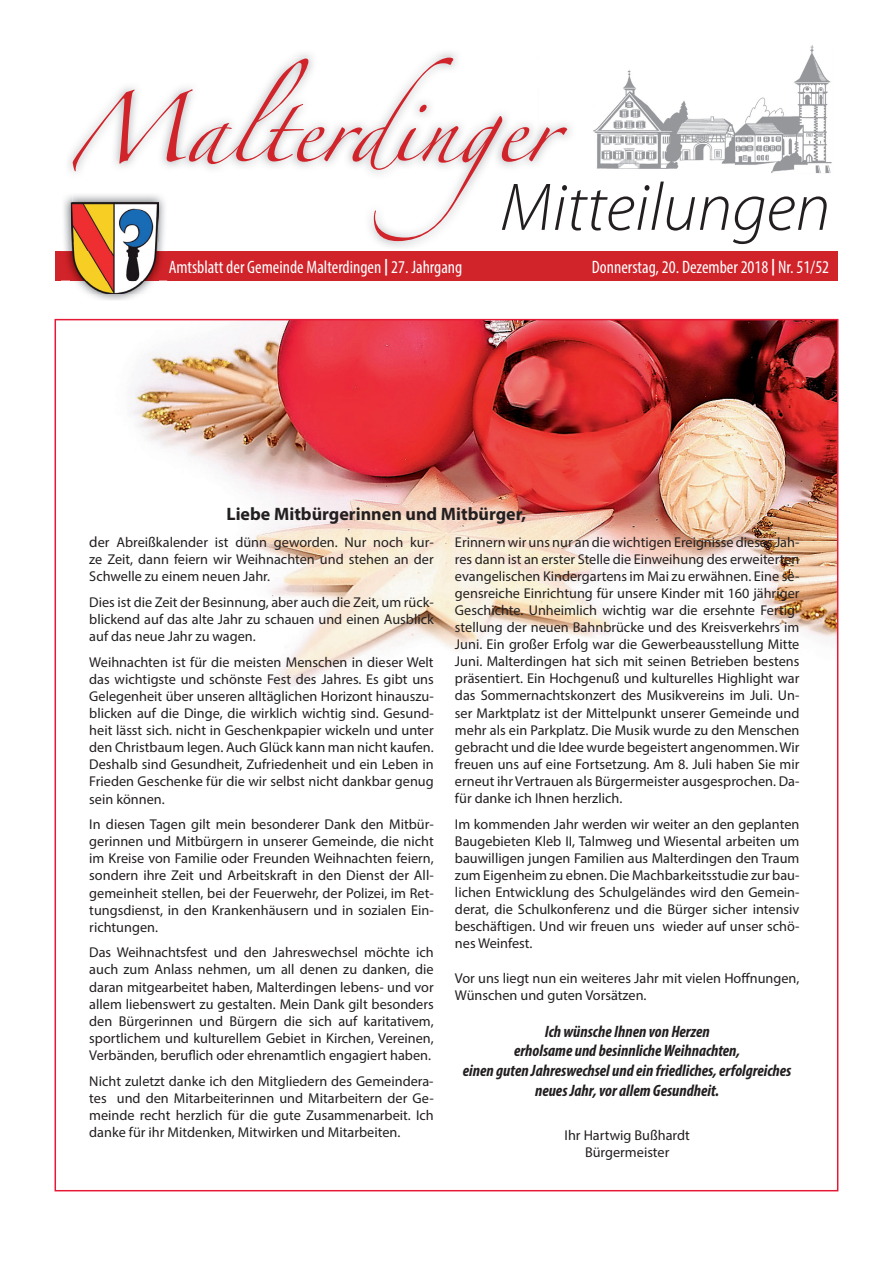
<style>
.page{position:relative;width:893px;height:1263px;background:#fff}
.page>*{position:absolute;margin:0;border:0;box-sizing:border-box;transform-origin:0 0}
.t1{font:152.55px "Zapfino Extra LT Pro";color:#d1232a}
.t2{font:italic 300 67.95px "Myriad Pro";color:#231f20}
.t3{font:condensed 18px "Myriad Pro";color:#fff}
.t4{font:700 18px "Myriad Pro";color:#231f20}
.t5{font:italic 700 condensed 16.5px/19.8px "Myriad Pro";color:#231f20;text-align:center}
.t6{font:14.25px/17.1px "Myriad Pro";color:#231f20;text-align:justify}
.s1{font-size:15px}
</style>
<div class="page">
<img style="left:593px;top:45px;width:239px;height:128px">
<div style="left:55px;top:251px;width:783px;height:29px;background:#d1232a"></div>
<img style="left:61px;top:251px;width:106px;height:49px">
<img style="left:64px;top:195px;width:100px;height:56px">
<img style="left:73px;top:193px;width:93px;height:48px">
<img style="left:71px;top:202px;width:87px;height:92px">
<img style="left:73px;top:202px;width:85px;height:39px">
<img style="left:131px;top:322px;width:704px;height:368px">
<h1 class="t1" style="left:71px;top:19px;width:517px">Malterdinger</h1>
<h2 class="t2" style="left:500px;top:171px;width:332px">Mitteilungen</h2>
<p class="t3" style="left:169px;top:256px;width:295px">Amtsblatt der Gemeinde Malterdingen 27. Jahrgang</p>
<p class="t3" style="left:592px;top:256px;width:239px">Donnerstag, 20. Dezember 2018 Nr. 51/52</p>
<p class="t4" style="left:226px;top:502px;width:301px">Liebe Mitbürgerinnen und Mitbürger,</p>
<p class="t6" style="left:89px;top:533px;width:346px"><span class="s1">d</span>er Abreißkalender ist dünn geworden. Nur noch kur&shy;ze Zeit, dann feiern wir Weihnachten und stehen an der Schwelle zu einem neuen Jahr.</p>
<p class="t6" style="left:89px;top:593px;width:346px">Dies ist die Zeit der Besinnung, aber auch die Zeit, um rück&shy;blickend auf das alte Jahr zu schauen und einen Ausblick auf das neue Jahr zu wagen.</p>
<p class="t6" style="left:89px;top:653px;width:346px">Weihnachten ist für die meisten Menschen in dieser Welt das wichtigste und schönste Fest des Jahres. Es gibt uns Gelegenheit über unseren alltäglichen Horizont hinauszu&shy;blicken auf die Dinge, die wirklich wichtig sind. Gesund&shy;heit lässt sich. nicht in Geschenkpapier wickeln und unter den Christbaum legen. Auch Glück kann man nicht kaufen.<br>Deshalb sind Gesundheit, Zufriedenheit und ein Leben in Frieden Geschenke für die wir selbst nicht dankbar genug sein können.</p>
<p class="t6" style="left:89px;top:815px;width:346px">In diesen Tagen gilt mein besonderer Dank den Mitbür&shy;gerinnen und Mitbürgern in unserer Gemeinde, die nicht im Kreise von Familie oder Freunden Weihnachten feiern, sondern ihre Zeit und Arbeitskraft in den Dienst der All&shy;gemeinheit stellen, bei der Feuerwehr, der Polizei, im Ret&shy;tungsdienst, in den Krankenhäusern und in sozialen Ein&shy;richtungen.</p>
<p class="t6" style="left:89px;top:944px;width:346px">Das Weihnachtsfest und den Jahreswechsel möchte ich auch zum Anlass nehmen, um all denen zu danken, die daran mitgearbeitet haben, Malterdingen lebens- und vor allem liebenswert zu gestalten. Mein Dank gilt besonders den Bürgerinnen und Bürgern die sich auf karitativem, sportlichem und kulturellem Gebiet in Kirchen, Vereinen, Verbänden, beruflich oder ehrenamtlich engagiert haben.</p>
<p class="t6" style="left:89px;top:1072px;width:346px">Nicht zuletzt danke ich den Mitgliedern des Gemeindera&shy;tes und den Mitarbeiterinnen und Mitarbeitern der Ge&shy;meinde recht herzlich für die gute Zusammenarbeit. Ich danke für ihr Mitdenken, Mitwirken und Mitarbeiten.</p>
<p class="t6" style="left:455px;top:533px;width:346px">Erinnern wir uns nur an die wichtigen Ereignisse dieses Jah&shy;res dann ist an erster Stelle die Einweihung des erweiterten evangelischen Kindergartens im Mai zu erwähnen. Eine se&shy;gensreiche Einrichtung für unsere Kinder mit 160 jähriger Geschichte. Unheimlich wichtig war die ersehnte Fertig&shy;stellung der neuen Bahnbrücke und des Kreisverkehrs im Juni. Ein großer Erfolg war die Gewerbeausstellung Mitte Juni. Malterdingen hat sich mit seinen Betrieben bestens präsentiert. Ein Hochgenuß und kulturelles Highlight war das Sommernachtskonzert des Musikvereins im Juli. Un&shy;ser Marktplatz ist der Mittelpunkt unserer Gemeinde und mehr als ein Parkplatz. Die Musik wurde zu den Menschen gebracht und die Idee wurde begeistert angenommen. Wir freuen uns auf eine Fortsetzung. Am 8. Juli haben Sie mir erneut ihr Vertrauen als Bürgermeister ausgesprochen. Da&shy;für danke ich Ihnen herzlich.</p>
<p class="t6" style="left:455px;top:815px;width:346px">Im kommenden Jahr werden wir weiter an den geplanten Baugebieten Kleb II, Talmweg und Wiesental arbeiten um bauwilligen jungen Familien aus Malterdingen den Traum zum Eigenheim zu ebnen. Die Machbarkeitsstudie zur bau&shy;lichen Entwicklung des Schulgeländes wird den Gemein&shy;derat, die Schulkonferenz und die Bürger sicher intensiv beschäftigen. Und wir freuen uns wieder auf unser schö&shy;nes Weinfest.</p>
<p class="t6" style="left:455px;top:969px;width:346px">Vor uns liegt nun ein weiteres Jahr mit vielen Hoffnungen,<br>Wünschen und guten Vorsätzen.</p>
<p class="t5" style="left:463px;top:1021px;width:330px">Ich wünsche Ihnen von Herzen<br>erholsame und besinnliche Weihnachten,<br>einen guten Jahreswechsel und ein friedliches, erfolgreiches neues Jahr, vor allem Gesundheit.</p>
<p class="t6" style="left:564px;top:1126px;width:127px;text-align:center">Ihr Hartwig Bußhardt<br>Bürgermeister</p>
</div>
